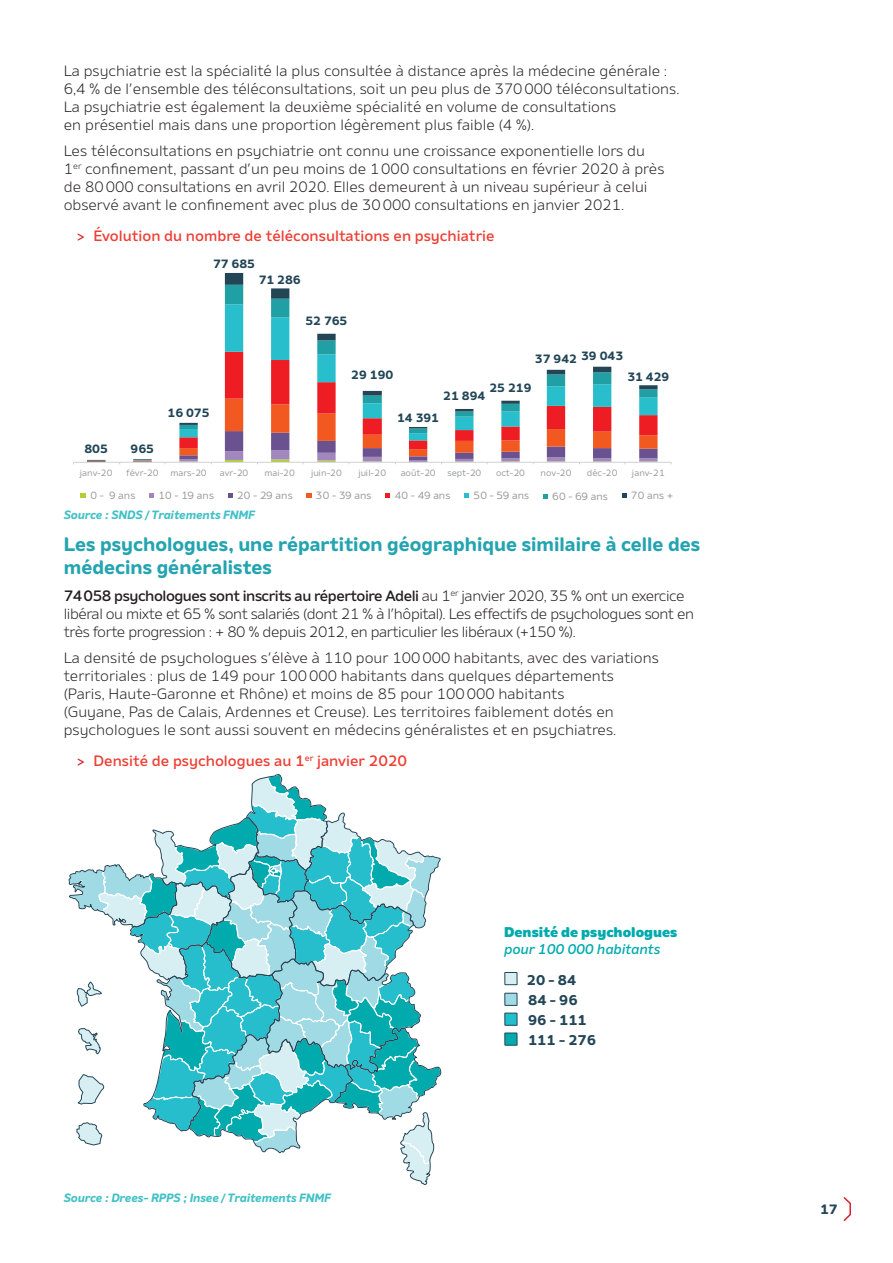
<style>
.page{position:relative;width:893px;height:1263px;background:#fff}
.page>*{position:absolute;margin:0;border:0;box-sizing:border-box;transform-origin:0 0}
.t1{font:700 19.5px/23.4px "Amino";color:#23a4b0}
.t2{font:300 15px/18px "Amino";color:#231f20}
.t3{font:300 15px/18px "Amino";letter-spacing:-.03em;color:#231f20}
.t4{font:500 15px "Amino";color:#ee3e35}
.t5{font:700 14.1px/20.1px "Amino";color:#234657}
.t6{font:900 14.1px "Amino";color:#00aaad}
.t7{font:italic 500 14.1px "Amino";color:#00aaad}
.t8{font:700 13.5px "Amino";color:#234657}
.t9{font:italic 700 12px "Amino";color:#41c1c6}
.t10{font:700 12px "Amino";letter-spacing:-.005em;color:#234657}
.t11{font:10.5px "Amino";letter-spacing:.005em;color:#939598}
.t12{font:9.15px "Amino";letter-spacing:.005em;color:#939598}
.s1{font-size:13.5px;color:#d6232a}
.s2{font-weight:500}
</style>
<div class="page">
<svg style="left:69px;top:774px;width:373px;height:411px"></svg>
<div style="left:505px;top:972px;width:12px;height:13px;background:#d7eff3"></div>
<div style="left:504px;top:972px;width:13px;height:13px;border:1px solid #234657"></div>
<div style="left:505px;top:993px;width:12px;height:12px;background:#a0dae4"></div>
<div style="left:504px;top:993px;width:13px;height:13px;border:1px solid #234657"></div>
<div style="left:505px;top:1013px;width:12px;height:12px;background:#21bece"></div>
<div style="left:504px;top:1013px;width:13px;height:13px;border:1px solid #234657"></div>
<div style="left:505px;top:1033px;width:12px;height:12px;background:#00aaad"></div>
<div style="left:504px;top:1033px;width:13px;height:12px;border:1px solid #234657"></div>
<svg style="left:224px;top:273px;width:434px;height:126px"></svg>
<hr style="left:73px;top:462px;width:598px;height:1px;background:#d0d1d1">
<svg style="left:87px;top:399px;width:571px;height:65px"></svg>
<svg style="left:81px;top:493px;width:5px;height:5px"></svg>
<svg style="left:149px;top:493px;width:5px;height:5px"></svg>
<svg style="left:228px;top:493px;width:5px;height:5px"></svg>
<svg style="left:306px;top:493px;width:6px;height:5px"></svg>
<svg style="left:385px;top:493px;width:5px;height:5px"></svg>
<svg style="left:464px;top:493px;width:5px;height:5px"></svg>
<svg style="left:543px;top:494px;width:5px;height:5px"></svg>
<svg style="left:622px;top:493px;width:4px;height:5px"></svg>
<svg style="left:843px;top:1197px;width:8px;height:24px"></svg>
<p class="t2" style="left:64px;top:61px;width:617px">La psychiatrie est la spécialité la plus consultée à distance après la médecine générale :<br>6,4 % de l’ensemble des téléconsultations, soit un peu plus de 370000 téléconsultations.<br>La psychiatrie est également la deuxième spécialité en volume de consultations<br>en présentiel mais dans une proportion légèrement plus faible (4 %).</p>
<p class="t2" style="left:64px;top:142px;width:602px">Les téléconsultations en psychiatrie ont connu une croissance exponentielle lors du 1<sup>er</sup> confinement, passant d’un peu moins de 1000 consultations en février 2020 à près de 80000 consultations en avril 2020. Elles demeurent à un niveau supérieur à celui observé avant le confinement avec plus de 30000 consultations en janvier 2021.</p>
<p class="t4" style="left:77px;top:227px;width:419px"><span class="s1">&gt;</span> Évolution du nombre de téléconsultations en psychiatrie</p>
<p class="t10" style="left:213px;top:256px;width:44px">77 685</p>
<p class="t10" style="left:259px;top:272px;width:44px">71 286</p>
<p class="t10" style="left:84px;top:441px;width:25px">805</p>
<p class="t10" style="left:131px;top:442px;width:25px">965</p>
<p class="t10" style="left:168px;top:405px;width:44px">16 075</p>
<p class="t10" style="left:305px;top:313px;width:44px">52 765</p>
<p class="t10" style="left:351px;top:367px;width:44px">29 190</p>
<p class="t10" style="left:535px;top:350px;width:90px">37 942 39 043</p>
<p class="t10" style="left:489px;top:381px;width:44px">25 219</p>
<p class="t10" style="left:443px;top:389px;width:44px">21 894</p>
<p class="t10" style="left:627px;top:369px;width:44px">31 429</p>
<p class="t10" style="left:397px;top:410px;width:44px">14 391</p>
<p class="t12" style="left:80px;top:467px;width:34px">janv-20</p>
<p class="t12" style="left:126px;top:467px;width:34px">févr-20</p>
<p class="t12" style="left:171px;top:467px;width:38px">mars-20</p>
<p class="t12" style="left:220px;top:467px;width:30px">avr-20</p>
<p class="t12" style="left:264px;top:467px;width:32px">mai-20</p>
<p class="t12" style="left:311px;top:467px;width:32px">juin-20</p>
<p class="t12" style="left:358px;top:467px;width:29px">juil-20</p>
<p class="t12" style="left:401px;top:467px;width:36px">août-20</p>
<p class="t12" style="left:447px;top:467px;width:35px">sept-20</p>
<p class="t12" style="left:496px;top:467px;width:31px">oct-20</p>
<p class="t12" style="left:540px;top:467px;width:33px">nov-20</p>
<p class="t12" style="left:587px;top:467px;width:32px">déc-20</p>
<p class="t12" style="left:632px;top:467px;width:34px">janv-21</p>
<p class="t11" style="left:90px;top:489px;width:47px">0- 9ans</p>
<p class="t11" style="left:158px;top:489px;width:57px">10 - 19 ans</p>
<p class="t11" style="left:237px;top:489px;width:57px">20 - 29 ans</p>
<p class="t11" style="left:316px;top:489px;width:57px">30 - 39 ans</p>
<p class="t11" style="left:395px;top:489px;width:57px">40 - 49 ans</p>
<p class="t11" style="left:473px;top:489px;width:57px">50 - 59 ans</p>
<p class="t11" style="left:552px;top:490px;width:57px">60 - 69 ans</p>
<p class="t11" style="left:631px;top:489px;width:44px">70 ans +</p>
<p class="t9" style="left:64px;top:507px;width:192px">Source : SNDS / Traitements FNMF</p>
<h1 class="t1" style="left:64px;top:532px;width:638px">Les psychologues, une répartition géographique similaire à celle des médecins généralistes</h1>
<p class="t3" style="left:64px;top:586px;width:632px"><span class="s2">74058 psychologues sont inscrits au répertoire Adeli</span> au 1<sup>er</sup> janvier 2020, 35 % ont un exercice libéral ou mixte et 65 % sont salariés (dont 21 % à l’hôpital). Les effectifs de psychologues sont en très forte progression : + 80 % depuis 2012, en particulier les libéraux (+150 %).</p>
<p class="t2" style="left:64px;top:649px;width:597px">La densité de psychologues s’élève à 110 pour 100000 habitants, avec des variations territoriales : plus de 149 pour 100000 habitants dans quelques départements<br>(Paris, Haute-Garonne et Rhône) et moins de 85 pour 100000 habitants<br>(Guyane, Pas de Calais, Ardennes et Creuse). Les territoires faiblement dotés en psychologues le sont aussi souvent en médecins généralistes et en psychiatres.</p>
<p class="t4" style="left:77px;top:752px;width:332px"><span class="s1">&gt;</span> Densité de psychologues au 1<sup>er</sup> janvier 2020</p>
<p class="t9" style="left:64px;top:1190px;width:268px">Source : Drees- RPPS ; Insee / Traitements FNMF</p>
<p class="t6" style="left:504px;top:923px;width:175px">Densité de psychologues</p>
<p class="t7" style="left:504px;top:940px;width:158px">pour 100 000 habitants</p>
<p class="t5" style="left:527px;top:969px;width:71px">20 - 84<br>84 - 96<br>96 - 111<br>111 - 276</p>
<p class="t8" style="left:820px;top:1201px;width:19px">17</p>
</div>
